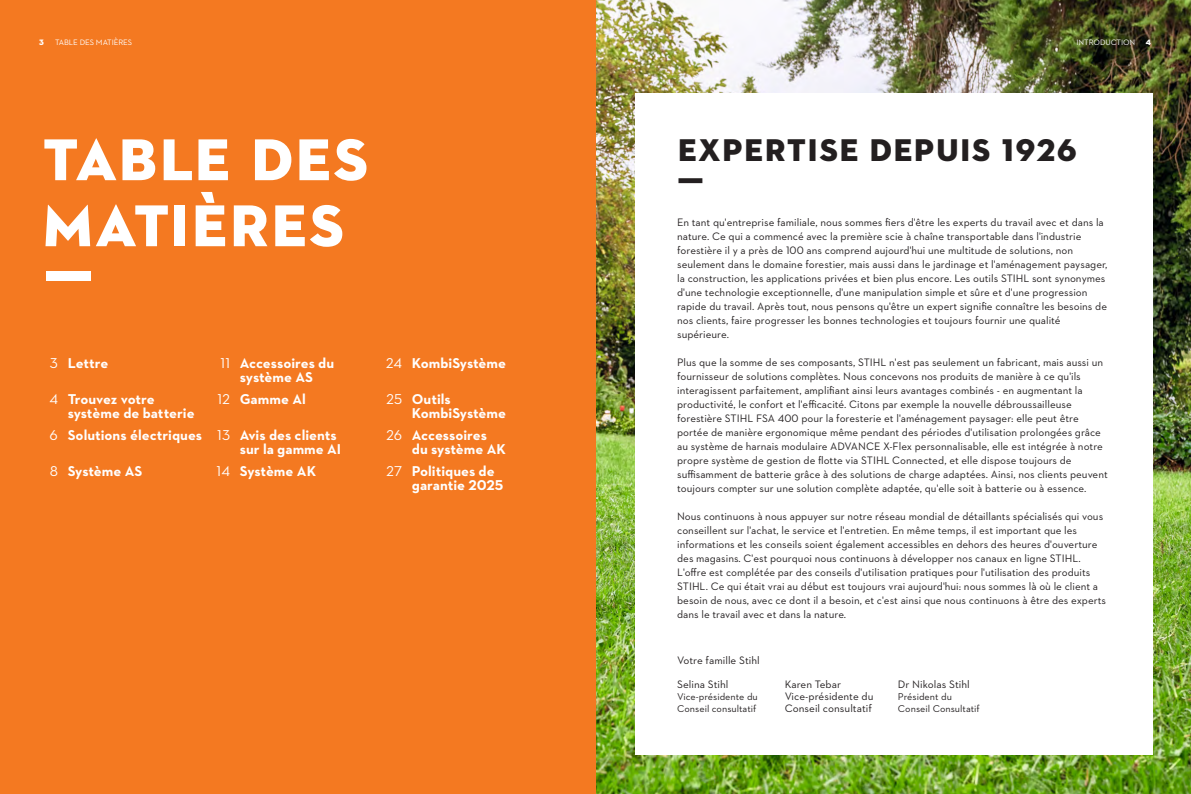
<style>
.page{position:relative;width:1191px;height:794px;background:#fff}
.page>*{position:absolute;margin:0;border:0;box-sizing:border-box;transform-origin:0 0}
.Headline_60pt_Weiss{font:60px/66px "STIHL Contraface Display Titling";letter-spacing:-.015em;color:#fff}
.t1{font:32px "STIHL Contraface Display Titling";color:#231f20}
.Inhalt{font:700 14.5px "STIHL Contraface Text";color:#fff}
.Inhalt_Kapitelzahl{font:14.5px "STIHL Contraface Text";color:#fff}
.Chapter_foreword_lead_text{font:11px/14px "STIHL Contraface Text";color:#231f20}
.Chapter_foreword_lead_text-2{font:10px "STIHL Contraface Text";color:#231f20}
.Head_Balken_links{font:8px "STIHL Contraface Text";letter-spacing:-.01em;color:#fff}
.t2{font:8px "STIHL Contraface Display Titling";color:#fff}
</style>
<div class="page">
<img style="left:595px;top:0;width:596px;height:794px">
<div style="left:0;top:0;width:595px;height:794px;background:#f47921"></div>
<svg style="left:635px;top:93px;width:517px;height:662px"></svg>
<p class="Head_Balken_links" style="left:55px;top:37px;width:79px">TABLE DES MATIÈRES</p>
<p class="Head_Balken_links" style="left:1076px;top:37px;width:60px">INTRODUCTION</p>
<p class="t2" style="left:39px;top:37px;width:7px">3</p>
<p class="t2" style="left:1145px;top:37px;width:7px">4</p>
<p class="Headline_60pt_Weiss" style="left:41px;top:127px;width:330px">TABLE DES</p>
<p class="Headline_60pt_Weiss" style="left:41px;top:193px;width:306px">MATIÈRES ƒ</p>
<p class="Inhalt_Kapitelzahl" style="left:50px;top:354px;width:10px">3</p>
<p class="Inhalt" style="left:68px;top:354px;width:42px">Lettre</p>
<p class="Inhalt_Kapitelzahl" style="left:49px;top:390px;width:10px">4</p>
<p class="Inhalt" style="left:68px;top:390px;width:89px">Trouvez votre</p>
<p class="Inhalt" style="left:68px;top:404px;width:128px">système de batterie</p>
<p class="Inhalt_Kapitelzahl" style="left:50px;top:426px;width:10px">6</p>
<p class="Inhalt" style="left:68px;top:426px;width:136px">Solutions électriques</p>
<p class="Inhalt_Kapitelzahl" style="left:50px;top:462px;width:10px">8</p>
<p class="Inhalt" style="left:68px;top:462px;width:76px">Système AS</p>
<p class="Inhalt_Kapitelzahl" style="left:221px;top:354px;width:11px">11</p>
<p class="Inhalt" style="left:240px;top:354px;width:96px">Accessoires du</p>
<p class="Inhalt" style="left:240px;top:368px;width:75px">système AS</p>
<p class="Inhalt_Kapitelzahl" style="left:217px;top:390px;width:14px">12</p>
<p class="Inhalt" style="left:240px;top:390px;width:67px">Gamme Al</p>
<p class="Inhalt_Kapitelzahl" style="left:217px;top:426px;width:14px">13</p>
<p class="Inhalt" style="left:240px;top:426px;width:99px">Avis des clients</p>
<p class="Inhalt" style="left:240px;top:440px;width:103px">sur la gamme AI</p>
<p class="Inhalt_Kapitelzahl" style="left:217px;top:462px;width:15px">14</p>
<p class="Inhalt" style="left:240px;top:462px;width:78px">Système AK</p>
<p class="Inhalt_Kapitelzahl" style="left:386px;top:354px;width:18px">24</p>
<p class="Inhalt" style="left:412px;top:354px;width:96px">KombiSystème</p>
<p class="Inhalt_Kapitelzahl" style="left:386px;top:390px;width:17px">25</p>
<p class="Inhalt" style="left:412px;top:390px;width:40px">Outils</p>
<p class="Inhalt" style="left:412px;top:404px;width:96px">KombiSystème</p>
<p class="Inhalt_Kapitelzahl" style="left:386px;top:426px;width:17px">26</p>
<p class="Inhalt" style="left:412px;top:426px;width:77px">Accessoires</p>
<p class="Inhalt" style="left:412px;top:440px;width:96px">du système AK</p>
<p class="Inhalt_Kapitelzahl" style="left:386px;top:462px;width:17px">27</p>
<p class="Inhalt" style="left:412px;top:462px;width:84px">Politiques de</p>
<p class="Inhalt" style="left:412px;top:476px;width:93px">garantie 2025</p>
<p class="t1" style="left:677px;top:130px;width:402px">EXPERTISE DEPUIS 1926</p>
<p class="t1" style="left:676px;top:169px;width:31px">ƒ</p>
<p class="Chapter_foreword_lead_text" style="left:677px;top:215px;width:432px">En tant qu'entreprise familiale, nous sommes fiers d'être les experts du travail avec et dans la nature. Ce qui a commencé avec la première scie à chaîne transportable dans l'industrie forestière il y a près de 100 ans comprend aujourd'hui une multitude de solutions, non seulement dans le domaine forestier, mais aussi dans le jardinage et l'aménagement paysager, la construction, les applications privées et bien plus encore. Les outils STIHL sont synonymes d'une technologie exceptionnelle, d'une manipulation simple et sûre et d'une progression rapide du travail. Après tout, nous pensons qu'être un expert signifie connaître les besoins de nos clients, faire progresser les bonnes technologies et toujours fournir une qualité supérieure.</p>
<p class="Chapter_foreword_lead_text" style="left:677px;top:355px;width:432px">Plus que la somme de ses composants, STIHL n'est pas seulement un fabricant, mais aussi un fournisseur de solutions complètes. Nous concevons nos produits de manière à ce qu'ils interagissent parfaitement, amplifiant ainsi leurs avantages combinés - en augmentant la productivité, le confort et l'efficacité. Citons par exemple la nouvelle débroussailleuse forestière STIHL FSA 400 pour la foresterie et l'aménagement paysager: elle peut être portée de manière ergonomique même pendant des périodes d'utilisation prolongées grâce au système de harnais modulaire ADVANCE X-Flex personnalisable, elle est intégrée à notre propre système de gestion de flotte via STIHL Connected, et elle dispose toujours de suffisamment de batterie grâce à des solutions de charge adaptées. Ainsi, nos clients peuvent toujours compter sur une solution complète adaptée, qu'elle soit à batterie ou à essence.</p>
<p class="Chapter_foreword_lead_text" style="left:677px;top:509px;width:430px">Nous continuons à nous appuyer sur notre réseau mondial de détaillants spécialisés qui vous conseillent sur l'achat, le service et l'entretien. En même temps, il est important que les informations et les conseils soient également accessibles en dehors des heures d'ouverture des magasins. C'est pourquoi nous continuons à développer nos canaux en ligne STIHL.<br>L'offre est complétée par des conseils d'utilisation pratiques pour l'utilisation des produits STIHL. Ce qui était vrai au début est toujours vrai aujourd'hui: nous sommes là où le client a besoin de nous, avec ce dont il a besoin, et c'est ainsi que nous continuons à être des experts dans le travail avec et dans la nature.</p>
<p class="Chapter_foreword_lead_text" style="left:677px;top:652px;width:84px">Votre famille Stihl</p>
<p class="Chapter_foreword_lead_text" style="left:677px;top:677px;width:53px">Selina Stihl</p>
<p class="Chapter_foreword_lead_text-2" style="left:677px;top:690px;width:82px">Vice-présidente du</p>
<p class="Chapter_foreword_lead_text-2" style="left:677px;top:702px;width:81px">Conseil consultatif</p>
<p class="Chapter_foreword_lead_text" style="left:784px;top:678px;width:90px;line-height:12px">Karen Tebar<br>Vice-présidente du</p>
<p class="Chapter_foreword_lead_text" style="left:784px;top:701px;width:89px">Conseil consultatif</p>
<p class="Chapter_foreword_lead_text" style="left:898px;top:677px;width:73px">Dr Nikolas Stihl</p>
<p class="Chapter_foreword_lead_text-2" style="left:898px;top:690px;width:55px">Président du</p>
<p class="Chapter_foreword_lead_text-2" style="left:898px;top:702px;width:83px">Conseil Consultatif</p>
</div>
